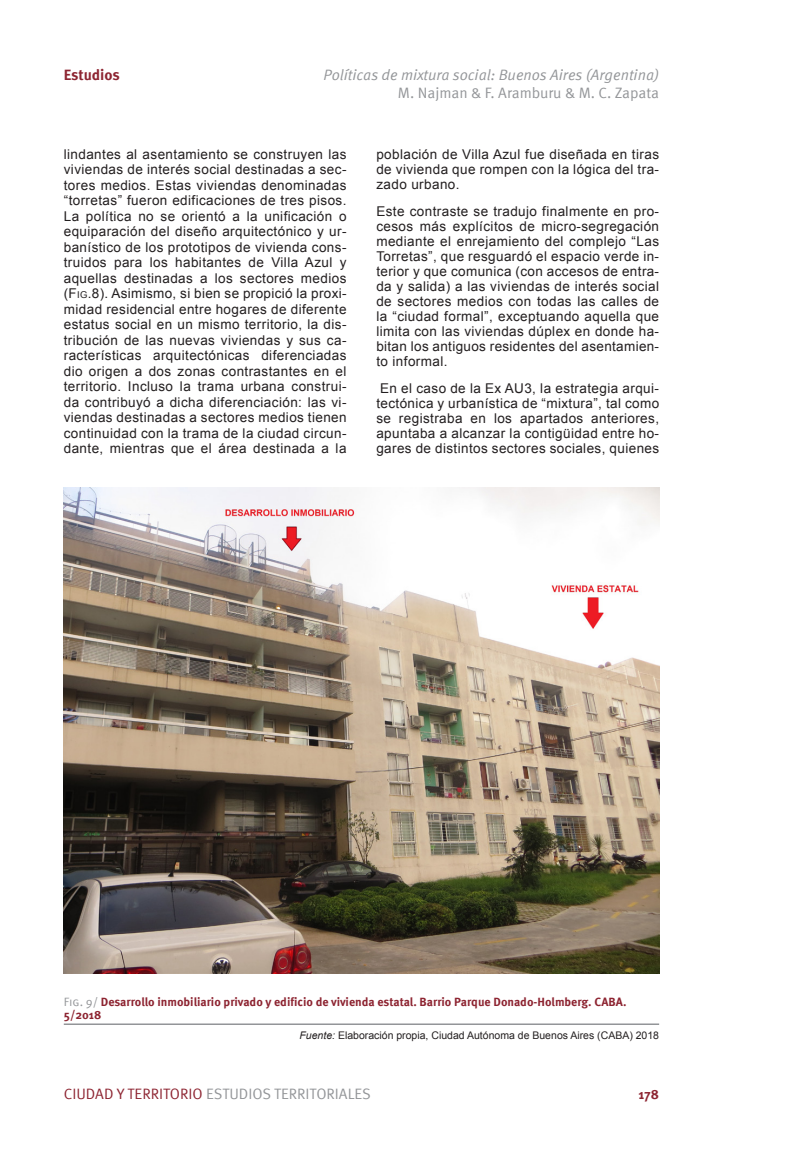
<style>
.page{position:relative;width:808px;height:1149px;background:#fff}
.page>*{position:absolute;margin:0;border:0;box-sizing:border-box;transform-origin:0 0}
.t1{font:15px "Meta Pro";color:#939598}
.t2{font:italic 15px "Meta Pro";color:#939598}
.t3{font:700 15px "Meta Pro";letter-spacing:-.005em;color:#8d2431}
.parrafo{font:13.5px/15.5px "Arial";letter-spacing:.03em;color:#231f20;text-align:justify}
.t4{font:700 13.5px "Meta Pro";color:#8d2431}
.piefiguracontenido{font:700 12px/13.2px "Meta Pro";color:#8d2431}
.Fuente{font:10.5px "Arial";color:#231f20}
.s1{font-style:inherit}
.s2{font-size:9.45px}
.s3{font-weight:400;color:#939598}
.s4{font-style:italic}
.s5{color:#8d2431}
</style>
<div class="page">
<img style="left:64px;top:487px;width:595px;height:486px">
<hr style="left:64px;top:1023px;width:595px;height:1px;background:#939598">
<p class="t3" style="left:64px;top:63px;width:58px">Estudios</p>
<p class="t2" style="left:324px;top:64px;width:337px">Políticas de mixtura social: Buenos Aires (Argentina)</p>
<p class="t1" style="left:398px;top:82px;width:263px">M. Najman &amp; F. Aramburu &amp; M. C. Zapata</p>
<p class="parrafo" style="left:64px;top:146px;width:284px">lindantes al asentamiento se construyen las viviendas de interés social destinadas a sec&shy;tores medios. Estas viviendas denominadas “torretas” fueron edificaciones de tres pisos.<br>La política no se orientó a la unificación o equiparación del diseño arquitectónico y ur&shy;banístico de los prototipos de vivienda cons&shy;truidos para los habitantes de Villa Azul y aquellas destinadas a los sectores medios (<span class="s1">F</span><span class="s2">ig</span><span class="s1">.8).</span> Asimismo, si bien se propició la proxi&shy;midad residencial entre hogares de diferente estatus social en un mismo territorio, la dis&shy;tribución de las nuevas viviendas y sus ca&shy;racterísticas arquitectónicas diferenciadas dio origen a dos zonas contrastantes en el territorio. Incluso la trama urbana construi&shy;da contribuyó a dicha diferenciación: las vi&shy;viendas destinadas a sectores medios tienen continuidad con la trama de la ciudad circun&shy;dante, mientras que el área destinada a la</p>
<p class="parrafo" style="left:376px;top:147px;width:284px;line-height:15px">población de Villa Azul fue diseñada en tiras de vivienda que rompen con la lógica del tra&shy;zado urbano.</p>
<p class="parrafo" style="left:376px;top:204px;width:284px;line-height:15px">Este contraste se tradujo finalmente en pro&shy;cesos más explícitos de micro-segregación mediante el enrejamiento del complejo “Las Torretas”, que resguardó el espacio verde in&shy;terior y que comunica (con accesos de entra&shy;da y salida) a las viviendas de interés social de sectores medios con todas las calles de la “ciudad formal”, exceptuando aquella que limita con las viviendas dúplex en donde ha&shy;bitan los antiguos residentes del asentamien&shy;to informal.</p>
<p class="parrafo" style="left:376px;top:381px;width:284px;line-height:15px">En el caso de la Ex AU3, la estrategia arqui&shy;tectónica y urbanística de “mixtura”, tal como se registraba en los apartados anteriores, apuntaba a alcanzar la contigüidad entre ho&shy;gares de distintos sectores sociales, quienes</p>
<p class="piefiguracontenido" style="left:64px;top:994px;width:564px"><span class="s3">Fig. 9/</span> Desarrollo inmobiliario privado y edificio de vivienda estatal. Barrio Parque Donado-Holmberg. CABA.<br>5/2018</p>
<p class="Fuente" style="left:299px;top:1028px;width:361px"><span class="s4">Fuente:</span> Elaboración propia, Ciudad Autónoma de Buenos Aires (CABA) 2018</p>
<p class="t1" style="left:64px;top:1082px;width:309px"><span class="s5">CIUDAD Y TERRITORIO</span> ESTUDIOS TERRITORIALES</p>
<p class="t4" style="left:638px;top:1083px;width:22px">178</p>
</div>
